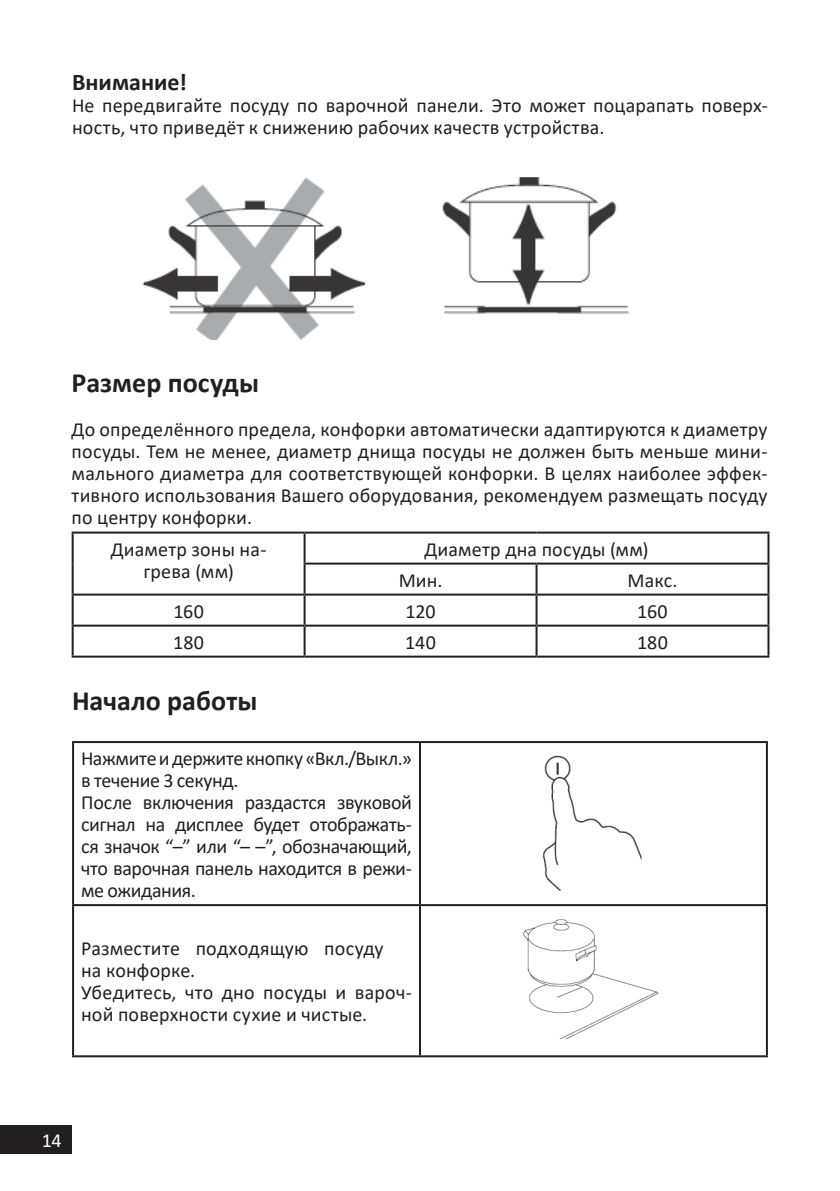
<style>
.page{position:relative;width:840px;height:1191px;background:#fff}
.page>*{position:absolute;margin:0;border:0;box-sizing:border-box;transform-origin:0 0}
.Заголовок_14{font:700 28px "Calibri";color:#231f20}
.Заголовок_12{font:700 24px "Calibri";color:#231f20}
.Текст_в_таблице{font:20px/22px "Calibri";letter-spacing:.01em;color:#231f20}
.Текст_в_таблице-2{font:20px/22px "Calibri";letter-spacing:-.02em;color:#231f20}
.t1{font:20px "Calibri";color:#fff}
</style>
<div class="page">
<div style="left:0;top:1125px;width:72px;height:29px;background:#231f20"></div>
<img style="left:142px;top:177px;width:487px;height:162px">
<hr style="left:72px;top:741px;width:348px;height:2px;background:#231f20">
<hr style="left:72px;top:743px;width:2px;height:161px;background:#231f20">
<hr style="left:420px;top:741px;width:347px;height:2px;background:#231f20">
<hr style="left:419px;top:743px;width:2px;height:161px;background:#231f20">
<hr style="left:765px;top:743px;width:2px;height:161px;background:#231f20">
<hr style="left:72px;top:904px;width:348px;height:2px;background:#231f20">
<hr style="left:72px;top:906px;width:2px;height:149px;background:#231f20">
<hr style="left:420px;top:904px;width:347px;height:2px;background:#231f20">
<hr style="left:419px;top:906px;width:2px;height:149px;background:#231f20">
<hr style="left:765px;top:906px;width:2px;height:149px;background:#231f20">
<hr style="left:72px;top:1055px;width:348px;height:2px;background:#231f20">
<hr style="left:420px;top:1055px;width:347px;height:2px;background:#231f20">
<hr style="left:72px;top:531px;width:232px;height:2px;background:#231f20">
<hr style="left:72px;top:533px;width:2px;height:30px;background:#231f20">
<hr style="left:304px;top:531px;width:232px;height:2px;background:#231f20">
<hr style="left:303px;top:533px;width:2px;height:29px;background:#231f20">
<hr style="left:536px;top:531px;width:233px;height:2px;background:#231f20">
<hr style="left:767px;top:533px;width:2px;height:29px;background:#231f20">
<hr style="left:72px;top:563px;width:2px;height:30px;background:#231f20">
<hr style="left:303px;top:562px;width:233px;height:2px;background:#231f20">
<hr style="left:303px;top:564px;width:2px;height:29px;background:#231f20">
<hr style="left:536px;top:562px;width:233px;height:2px;background:#231f20">
<hr style="left:535px;top:564px;width:2px;height:29px;background:#231f20">
<hr style="left:767px;top:564px;width:2px;height:29px;background:#231f20">
<hr style="left:72px;top:593px;width:232px;height:2px;background:#231f20">
<hr style="left:72px;top:595px;width:2px;height:29px;background:#231f20">
<hr style="left:304px;top:593px;width:232px;height:2px;background:#231f20">
<hr style="left:303px;top:595px;width:2px;height:29px;background:#231f20">
<hr style="left:536px;top:593px;width:233px;height:2px;background:#231f20">
<hr style="left:535px;top:595px;width:2px;height:29px;background:#231f20">
<hr style="left:767px;top:595px;width:2px;height:29px;background:#231f20">
<hr style="left:72px;top:624px;width:232px;height:2px;background:#231f20">
<hr style="left:72px;top:626px;width:2px;height:29px;background:#231f20">
<hr style="left:304px;top:624px;width:232px;height:2px;background:#231f20">
<hr style="left:303px;top:626px;width:2px;height:29px;background:#231f20">
<hr style="left:536px;top:624px;width:233px;height:2px;background:#231f20">
<hr style="left:535px;top:626px;width:2px;height:29px;background:#231f20">
<hr style="left:767px;top:626px;width:2px;height:29px;background:#231f20">
<hr style="left:72px;top:655px;width:232px;height:2px;background:#231f20">
<hr style="left:304px;top:655px;width:232px;height:2px;background:#231f20">
<hr style="left:536px;top:655px;width:233px;height:2px;background:#231f20">
<img style="left:542px;top:755px;width:100px;height:136px">
<img style="left:523px;top:919px;width:136px;height:121px">
<p class="Заголовок_12" style="left:72px;top:65px;width:116px">Внимание!</p>
<p class="Текст_в_таблице" style="left:72px;top:94px;width:697px">Не передвигайте посуду по варочной панели. Это может поцарапать поверх&shy;ность, что приведёт к снижению рабочих качеств устройства.</p>
<p class="Заголовок_14" style="left:72px;top:362px;width:189px">Размер посуды</p>
<p class="Текст_в_таблице" style="left:72px;top:417px;width:697px;text-align:justify">До определённого предела, конфорки автоматически адаптируются к диаметру посуды. Тем не менее, диаметр днища посуды не должен быть меньше мини&shy;мального диаметра для соответствующей конфорки. В целях наиболее эффек&shy;тивного использования Вашего оборудования, рекомендуем размещать посуду по центру конфорки.</p>
<p class="Текст_в_таблице" style="left:111px;top:537px;width:157px;text-align:center">Диаметр зоны на&shy;грева (мм)</p>
<p class="Текст_в_таблице" style="left:424px;top:537px;width:225px">Диаметр дна посуды (мм)</p>
<p class="Текст_в_таблице" style="left:398px;top:568px;width:45px">Мин.</p>
<p class="Текст_в_таблице" style="left:627px;top:568px;width:51px">Макс.</p>
<p class="Текст_в_таблице" style="left:173px;top:599px;width:32px">160</p>
<p class="Текст_в_таблице" style="left:405px;top:599px;width:32px">120</p>
<p class="Текст_в_таблице" style="left:637px;top:599px;width:32px">160</p>
<p class="Текст_в_таблице" style="left:173px;top:630px;width:32px">180</p>
<p class="Текст_в_таблице" style="left:405px;top:630px;width:32px">140</p>
<p class="Текст_в_таблице" style="left:636px;top:630px;width:32px">180</p>
<p class="Заголовок_14" style="left:72px;top:681px;width:187px">Начало работы</p>
<p class="Текст_в_таблице-2" style="left:81px;top:747px;width:332px">Нажмите и держите кнопку «Вкл./Выкл.» в течение 3 секунд.</p>
<p class="Текст_в_таблице" style="left:81px;top:791px;width:332px;text-align:justify">После включения раздастся звуковой сигнал на дисплее будет отображать&shy;ся значок “–” или “– –”, обозначающий, что варочная панель находится в режи&shy;ме ожидания.</p>
<p class="Текст_в_таблице" style="left:81px;top:937px;width:304px">Разместите подходящую посуду на конфорке.</p>
<p class="Текст_в_таблице" style="left:81px;top:981px;width:332px">Убедитесь, что дно посуды и вароч&shy;ной поверхности сухие и чистые.</p>
<p class="t1" style="left:42px;top:1127px;width:21px">14</p>
</div>
